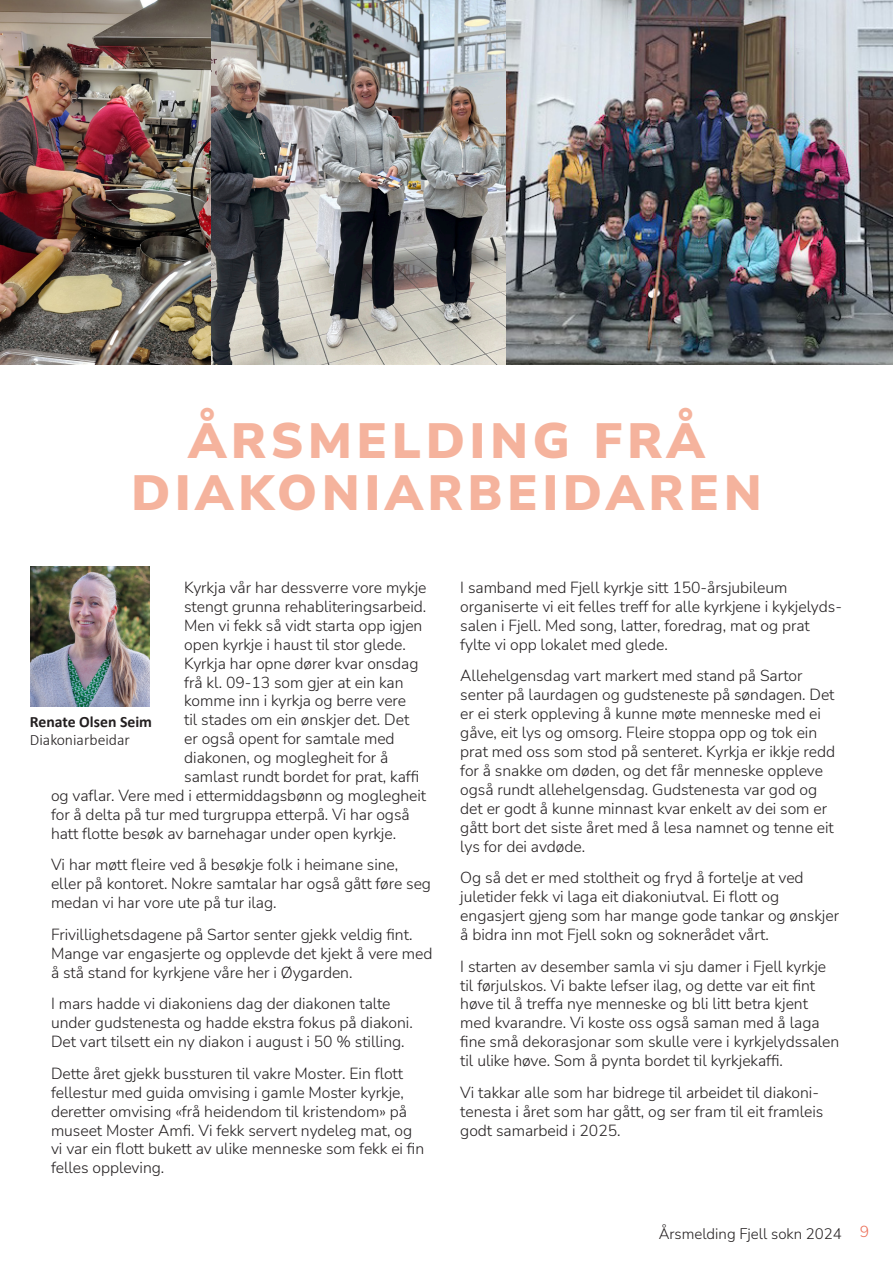
<style>
.page{position:relative;width:893px;height:1263px;background:#fff}
.page>*{position:absolute;margin:0;border:0;box-sizing:border-box;transform-origin:0 0}
.t1{font:900 49.5px/52.5px "Nunito Sans";letter-spacing:.1em;color:#f5b39d;text-align:center}
.Tekst{font:300 15.75px/18.9px "Nunito Sans";letter-spacing:-.005em;color:#231f20}
.t2{font:700 15.75px/18px "Calibri";color:#231f20}
.t3{font:300 15px "Nunito Sans";color:#231f20}
.s1{font-weight:300}
.s2{font-size:15.75px;color:#ec6f58}
</style>
<div class="page">
<img style="left:0;top:1px;width:893px;height:363px">
<img style="left:30px;top:567px;width:120px;height:139px">
<p class="t1" style="left:131px;top:413px;width:632px">ÅRSMELDING FRÅ<br>DIAKONIARBEIDAREN</p>
<p class="Tekst" style="left:184px;top:577px;width:244px">Kyrkja vår har dessverre vore mykje</p>
<p class="Tekst" style="left:184px;top:596px;width:243px">stengt grunna rehabliteringsarbeid.</p>
<p class="Tekst" style="left:184px;top:615px;width:240px">Men vi fekk så vidt starta opp igjen</p>
<p class="Tekst" style="left:184px;top:634px;width:223px">open kyrkje i haust til stor glede.</p>
<p class="Tekst" style="left:184px;top:653px;width:236px">Kyrkja har opne dører kvar onsdag</p>
<p class="Tekst" style="left:184px;top:672px;width:221px">frå kl. 09-13 som gjer at ein kan</p>
<p class="Tekst" style="left:184px;top:691px;width:223px">komme inn i kyrkja og berre vere</p>
<p class="Tekst" style="left:184px;top:710px;width:227px">til stades om ein ønskjer det. Det</p>
<p class="Tekst" style="left:184px;top:729px;width:212px">er også opent for samtale med</p>
<p class="Tekst" style="left:184px;top:748px;width:206px">diakonen, og moglegheit for å</p>
<p class="Tekst" style="left:184px;top:766px;width:236px">samlast rundt bordet for prat, kaffi</p>
<p class="Tekst" style="left:51px;top:785px;width:377px">og vaflar. Vere med i ettermiddagsbønn og moglegheit</p>
<p class="Tekst" style="left:51px;top:804px;width:360px">for å delta på tur med turgruppa etterpå. Vi har også</p>
<p class="Tekst" style="left:51px;top:823px;width:347px">hatt flotte besøk av barnehagar under open kyrkje.</p>
<p class="Tekst" style="left:51px;top:855px;width:382px">Vi har møtt fleire ved å besøkje folk i heimane sine, eller på kontoret. Nokre samtalar har også gått føre seg medan vi har vore ute på tur ilag.</p>
<p class="Tekst" style="left:51px;top:924px;width:383px">Frivillighetsdagene på Sartor senter gjekk veldig fint.<br>Mange var engasjerte og opplevde det kjekt å vere med å stå stand for kyrkjene våre her i Øygarden.</p>
<p class="Tekst" style="left:51px;top:994px;width:363px">I mars hadde vi diakoniens dag der diakonen talte under gudstenesta og hadde ekstra fokus på diakoni.<br>Det vart tilsett ein ny diakon i august i 50 % stilling.</p>
<p class="Tekst" style="left:51px;top:1063px;width:375px">Dette året gjekk bussturen til vakre Moster. Ein flott fellestur med guida omvising i gamle Moster kyrkje, deretter omvising «frå heidendom til kristendom» på museet Moster Amfi. Vi fekk servert nydeleg mat, og vi var ein flott bukett av ulike menneske som fekk ei fin felles oppleving.</p>
<p class="t2" style="left:30px;top:713px;width:124px">Renate Olsen Seim<br><span class="s1">Diakoniarbeidar</span></p>
<p class="Tekst" style="left:460px;top:577px;width:381px">I samband med Fjell kyrkje sitt 150-årsjubileum organiserte vi eit felles treff for alle kyrkjene i kykjelyds&shy;salen i Fjell. Med song, latter, foredrag, mat og prat fylte vi opp lokalet med glede.</p>
<p class="Tekst" style="left:460px;top:666px;width:376px">Allehelgensdag vart markert med stand på Sartor senter på laurdagen og gudsteneste på søndagen. Det er ei sterk oppleving å kunne møte menneske med ei gåve, eit lys og omsorg. Fleire stoppa opp og tok ein prat med oss som stod på senteret. Kyrkja er ikkje redd for å snakke om døden, og det får menneske oppleve også rundt allehelgensdag. Gudstenesta var god og det er godt å kunne minnast kvar enkelt av dei som er gått bort det siste året med å lesa namnet og tenne eit lys for dei avdøde.</p>
<p class="Tekst" style="left:460px;top:868px;width:380px">Og så det er med stoltheit og fryd å fortelje at ved juletider fekk vi laga eit diakoniutval. Ei flott og engasjert gjeng som har mange gode tankar og ønskjer å bidra inn mot Fjell sokn og soknerådet vårt.</p>
<p class="Tekst" style="left:460px;top:956px;width:381px">I starten av desember samla vi sju damer i Fjell kyrkje til førjulskos. Vi bakte lefser ilag, og dette var eit fint høve til å treffa nye menneske og bli litt betra kjent med kvarandre. Vi koste oss også saman med å laga fine små dekorasjonar som skulle vere i kyrkjelydssalen til ulike høve. Som å pynta bordet til kyrkjekaffi.</p>
<p class="Tekst" style="left:460px;top:1082px;width:365px">Vi takkar alle som har bidrege til arbeidet til diakoni&shy;tenesta i året som har gått, og ser fram til eit framleis godt samarbeid i 2025.</p>
<p class="t3" style="left:659px;top:1223px;width:212px">Årsmelding Fjell sokn 2024 <span class="s2">9</span></p>
</div>
